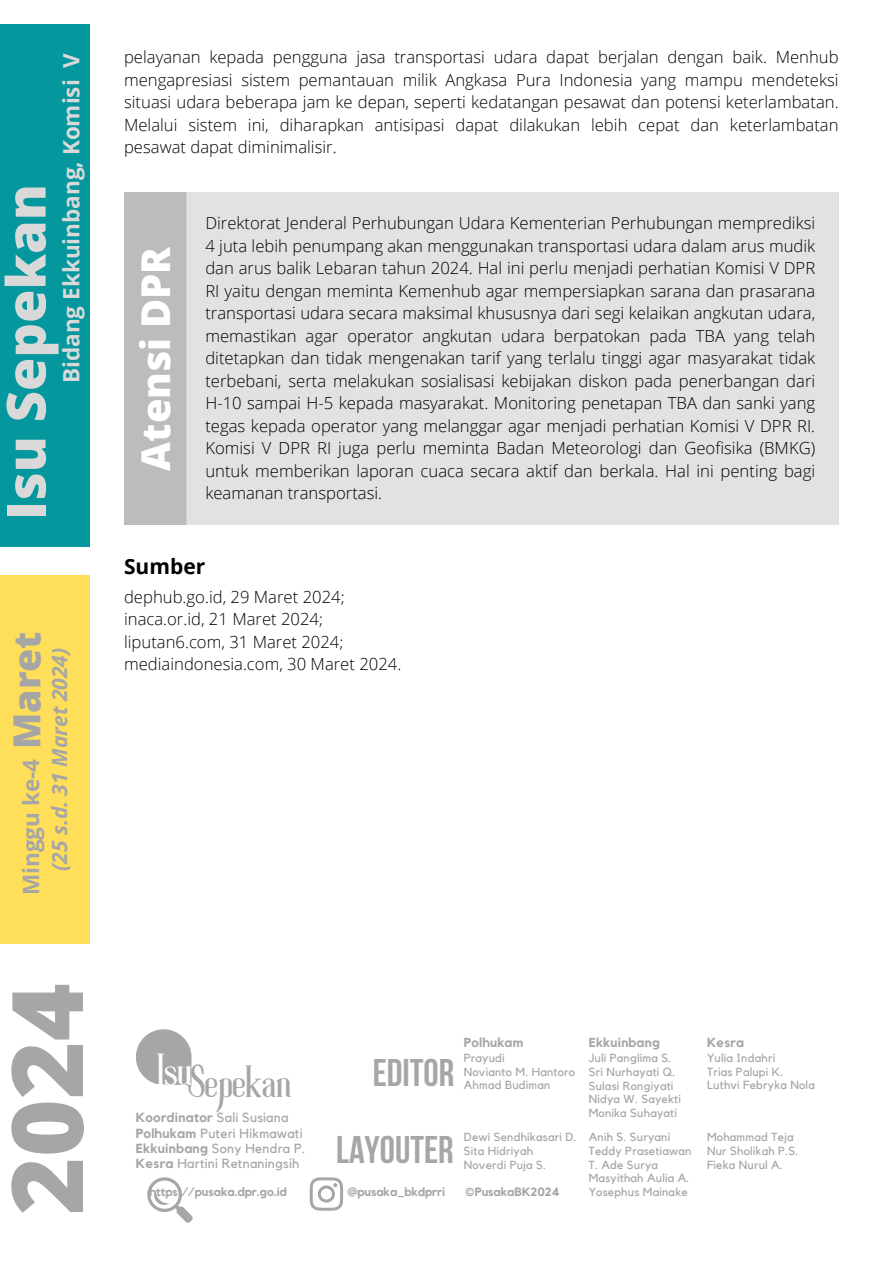
<style>
.page{position:relative;width:894px;height:1264px;background:#fff}
.page>*{position:absolute;margin:0;border:0;box-sizing:border-box;transform-origin:0 0}
.t1{font:800 98.85px "Open Sans";color:#a6a6a6}
.t2{font:800 54px "Open Sans";color:#d9d9d9}
.t3{font:40.65px "Roller Coaster";color:#a6a6a6}
.t4{font:800 39.75px "Open Sans";color:#fff}
.t5{font:700 38.4px "Bebas Neue";color:#a6a6a6}
.t6{font:800 37.5px "Open Sans";color:#a6a6a6}
.t7{font:700 22.5px "Open Sans";color:#d9d9d9}
.t8{font:700 22.5px "Open Sans";color:#a6a6a6}
.t9{font:italic 700 21px "Open Sans";color:#a6a6a6}
.t10{font:700 21px "Open Sans";color:#000}
.t11{font:300 16.65px/22.5px "Open Sans";color:#000;text-align:justify}
.t12{font:13.2px/15.5px "Kollektif";letter-spacing:.02em;color:#a6a6a6}
.t13{font:700 13.05px "Kollektif";letter-spacing:.02em;color:#a6a6a6}
.t14{font:700 12px "Kollektif";color:#a6a6a6}
.t15{font:11.7px/13.6px "Kollektif";letter-spacing:.02em;color:#a6a6a6}
.s1{font-weight:700}
</style>
<div class="page">
<div style="left:124px;top:192px;width:62px;height:333px;background:#bcbcbc"></div>
<div style="left:186px;top:192px;width:652px;height:333px;background:#e2e2e2"></div>
<div style="left:0;top:25px;width:89px;height:522px;background:#04979d"></div>
<div style="left:0;top:575px;width:89px;height:368px;background:#ffde59"></div>
<svg style="left:136px;top:1029px;width:55px;height:55px;background:#b3b3b3"></svg>
<svg style="left:309px;top:1177px;width:34px;height:33px"></svg>
<svg style="left:147px;top:1177px;width:46px;height:45px"></svg>
<h3 class="t7" style="left:55px;top:383px;width:332px;rotate:-90deg">Bidang Ekkuinbang, Komisi V</h3>
<h2 class="t2" style="left:-12px;top:520px;width:337px;rotate:-90deg">Isu Sepekan</h2>
<h3 class="t6" style="left:0;top:749px;width:119px;rotate:-90deg">Maret</h3>
<h3 class="t8" style="left:15px;top:895px;width:138px;rotate:-90deg">Minggu ke-4</h3>
<p class="t9" style="left:45px;top:871px;width:226px;rotate:-90deg">(25 s.d. 31 Maret 2024)</p>
<h1 class="t1" style="left:-23px;top:1214px;width:233px;rotate:-90deg">2024</h1>
<p class="t11" style="left:124px;top:45px;width:715px">pelayanan kepada pengguna jasa transportasi udara dapat berjalan dengan baik. Menhub mengapresiasi sistem pemantauan milik Angkasa Pura Indonesia yang mampu mendeteksi situasi udara beberapa jam ke depan, seperti kedatangan pesawat dan potensi keterlambatan.<br>Melalui sistem ini, diharapkan antisipasi dapat dilakukan lebih cepat dan keterlambatan pesawat dapat diminimalisir.</p>
<h3 class="t4" style="left:128px;top:470px;width:226px;rotate:-90deg">Atensi DPR</h3>
<p class="t11" style="left:205px;top:211px;width:611px">Direktorat Jenderal Perhubungan Udara Kementerian Perhubungan memprediksi 4 juta lebih penumpang akan menggunakan transportasi udara dalam arus mudik dan arus balik Lebaran tahun 2024. Hal ini perlu menjadi perhatian Komisi V DPR RI yaitu dengan meminta Kemenhub agar mempersiapkan sarana dan prasarana transportasi udara secara maksimal khususnya dari segi kelaikan angkutan udara, memastikan agar operator angkutan udara berpatokan pada TBA yang telah ditetapkan dan tidak mengenakan tarif yang terlalu tinggi agar masyarakat tidak terbebani, serta melakukan sosialisasi kebijakan diskon pada penerbangan dari H-10 sampai H-5 kepada masyarakat. Monitoring penetapan TBA dan sanki yang tegas kepada operator yang melanggar agar menjadi perhatian Komisi V DPR RI.<br>Komisi V DPR RI juga perlu meminta Badan Meteorologi dan Geofisika (BMKG) untuk memberikan laporan cuaca secara aktif dan berkala. Hal ini penting bagi keamanan transportasi.</p>
<p class="t10" style="left:124px;top:551px;width:83px">Sumber</p>
<p class="t11" style="left:124px;top:585px;width:279px;text-align:left">dephub.go.id, 29 Maret 2024; inaca.or.id, 21 Maret 2024; liputan6.com, 31 Maret 2024; mediaindonesia.com, 30 Maret 2024.</p>
<h3 class="t3" style="left:157px;top:1066px;width:135px"><sup>Isu</sup>Sepekan</h3>
<p class="t12" style="left:136px;top:1110px;width:171px"><span class="s1">Koordinator</span> Sali Susiana<br><span class="s1">Polhukam</span> Puteri Hikmawati<br><span class="s1">Ekkuinbang</span> Sony Hendra P.<br><span class="s1">Kesra</span> Hartini Retnaningsih</p>
<p class="t14" style="left:149px;top:1186px;width:139px">https://pusaka.dpr.go.id</p>
<h3 class="t5" style="left:372px;top:1057px;width:83px">EDITOR</h3>
<p class="t13" style="left:463px;top:1036px;width:61px">Polhukam</p>
<p class="t15" style="left:463px;top:1051px;width:113px">Prayudi<br>Novianto M. Hantoro<br>Ahmad Budiman</p>
<p class="t13" style="left:588px;top:1036px;width:72px">Ekkuinbang</p>
<p class="t15" style="left:588px;top:1051px;width:94px">Juli Panglima S.<br>Sri Nurhayati Q.<br>Sulasi Rongiyati<br>Nidya W. Sayekti<br>Monika Suhayati</p>
<h3 class="t5" style="left:336px;top:1134px;width:119px">LAYOUTER</h3>
<p class="t15" style="left:463px;top:1130px;width:114px">Dewi Sendhikasari D.<br>Sita Hidriyah<br>Noverdi Puja S.</p>
<p class="t14" style="left:347px;top:1186px;width:99px">@pusaka_bkdprri</p>
<p class="t14" style="left:464px;top:1186px;width:97px">©PusakaBK2024</p>
<p class="t15" style="left:588px;top:1130px;width:104px">Anih S. Suryani<br>Teddy Prasetiawan<br>T. Ade Surya<br>Masyithah Aulia A.<br>Yosephus Mainake</p>
<p class="t13" style="left:706px;top:1036px;width:39px">Kesra</p>
<p class="t15" style="left:706px;top:1051px;width:109px">Yulia Indahri<br>Trias Palupi K.<br>Luthvi Febryka Nola</p>
<p class="t15" style="left:706px;top:1130px;width:93px">Mohammad Teja<br>Nur Sholikah P.S.<br>Fieka Nurul A.</p>
</div>
